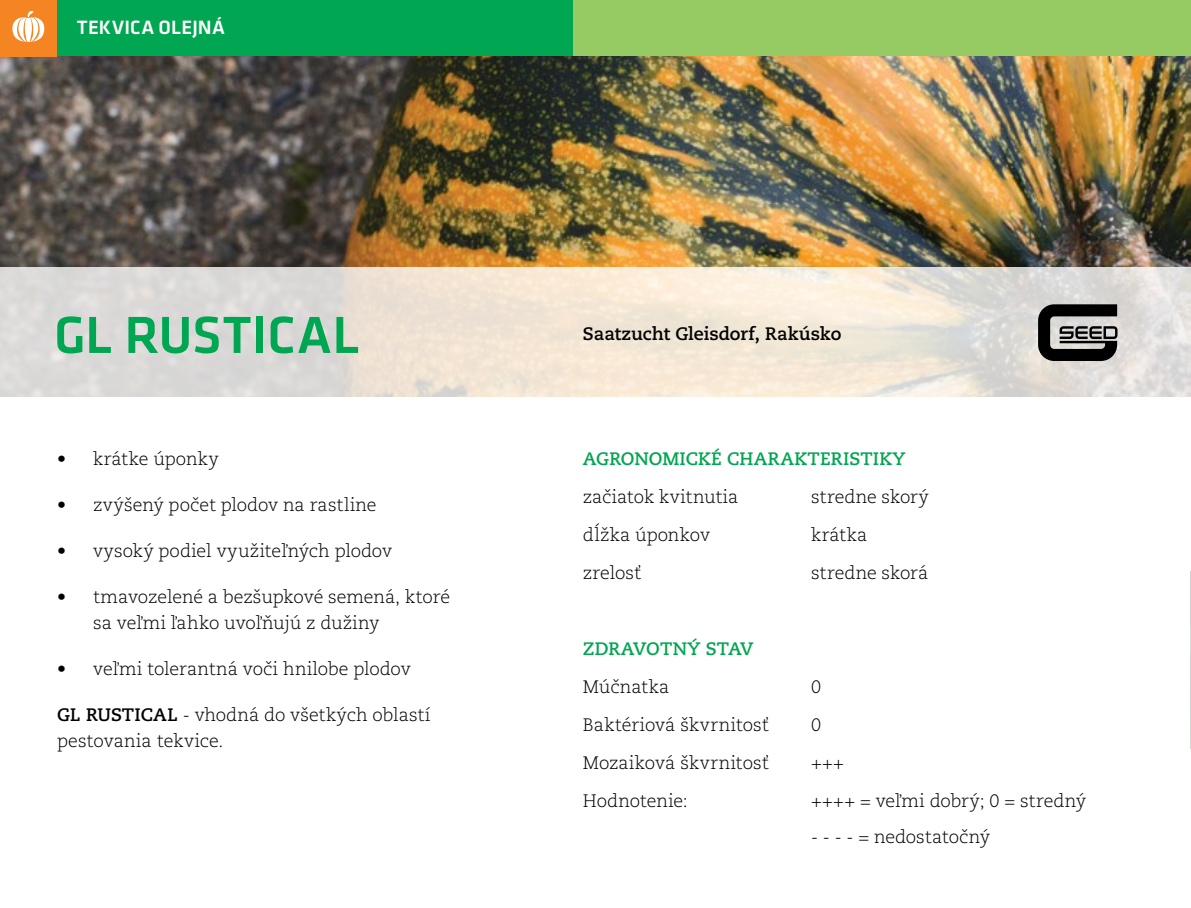
<style>
.page{position:relative;width:1191px;height:908px;background:#fff}
.page>*{position:absolute;margin:0;border:0;box-sizing:border-box;transform-origin:0 0}
.t1{font:500 54px "Klavika Basic";color:#00a651}
.t2{font:500 20px "Klavika Basic";letter-spacing:.015em;color:#fff}
.t3{font:300 18px/26px "Caecilia LT Pro 45";color:#000}
.t4{font:700 18px "Caecilia LT Pro 75";letter-spacing:.005em;color:#00a651}
.t5{font:700 18px "Caecilia LT Pro 75";letter-spacing:-.005em;color:#000}
.s1{font-family:"Caecilia LT Pro 75";font-weight:700}
</style>
<div class="page">
<div style="left:0;top:0;width:1191px;height:57px;background:#96cb64"></div>
<div style="left:57px;top:0;width:516px;height:57px;background:#00a651"></div>
<img style="left:0;top:57px;width:1190px;height:210px">
<svg style="left:0;top:267px;width:1190px;height:130px;background:#e8e1d7"></svg>
<div style="left:0;top:0;width:57px;height:57px;background:#f58423"></div>
<svg style="left:12px;top:11px;width:32px;height:31px"></svg>
<hr style="left:1190px;top:0;width:1px;height:876px;background:#000">
<svg style="left:1038px;top:304px;width:79px;height:57px;background:#555453"></svg>
<p class="t2" style="left:77px;top:14px;width:150px">TEKVICA OLEJNÁ</p>
<h1 class="t1" style="left:54px;top:298px;width:307px">GL RUSTICAL</h1>
<p class="t3" style="left:57px;top:445px;width:163px">• krátke úponky</p>
<p class="t3" style="left:57px;top:491px;width:321px">• zvýšený počet plodov na rastline</p>
<p class="t3" style="left:57px;top:537px;width:336px">• vysoký podiel využiteľných plodov</p>
<p class="t3" style="left:93px;top:583px;width:358px;text-indent:-36px">• tmavozelené a bezšupkové semená, ktoré sa veľmi ľahko uvoľňujú z dužiny</p>
<p class="t3" style="left:57px;top:655px;width:355px">• veľmi tolerantná voči hnilobe plodov</p>
<p class="t3" style="left:57px;top:701px;width:375px"><span class="s1">GL RUSTICAL</span> - vhodná do všetkých oblastí pestovania tekvice.</p>
<p class="t5" style="left:583px;top:321px;width:260px">Saatzucht Gleisdorf, Rakúsko</p>
<p class="t4" style="left:583px;top:445px;width:324px">AGRONOMICKÉ CHARAKTERISTIKY</p>
<p class="t3" style="left:583px;top:483px;width:157px">začiatok kvitnutia</p>
<p class="t3" style="left:811px;top:483px;width:119px">stredne skorý</p>
<p class="t3" style="left:583px;top:521px;width:129px">dĺžka úponkov</p>
<p class="t3" style="left:811px;top:521px;width:58px">krátka</p>
<p class="t3" style="left:583px;top:559px;width:60px">zrelosť</p>
<p class="t3" style="left:811px;top:559px;width:119px">stredne skorá</p>
<p class="t4" style="left:583px;top:635px;width:172px">ZDRAVOTNÝ STAV</p>
<p class="t3" style="left:583px;top:673px;width:88px">Múčnatka</p>
<p class="t3" style="left:811px;top:673px;width:12px">0</p>
<p class="t3" style="left:583px;top:711px;width:187px">Baktériová škvrnitosť</p>
<p class="t3" style="left:811px;top:711px;width:12px">0</p>
<p class="t3" style="left:583px;top:748px;width:187px">Mozaiková škvrnitosť</p>
<p class="t3" style="left:811px;top:748px;width:35px">+++</p>
<p class="t3" style="left:583px;top:786px;width:106px">Hodnotenie:</p>
<p class="t3" style="left:811px;top:786px;width:276px">++++ = veľmi dobrý; 0 = stredný</p>
<p class="t3" style="left:811px;top:822px;width:181px">- - - - = nedostatočný</p>
</div>
